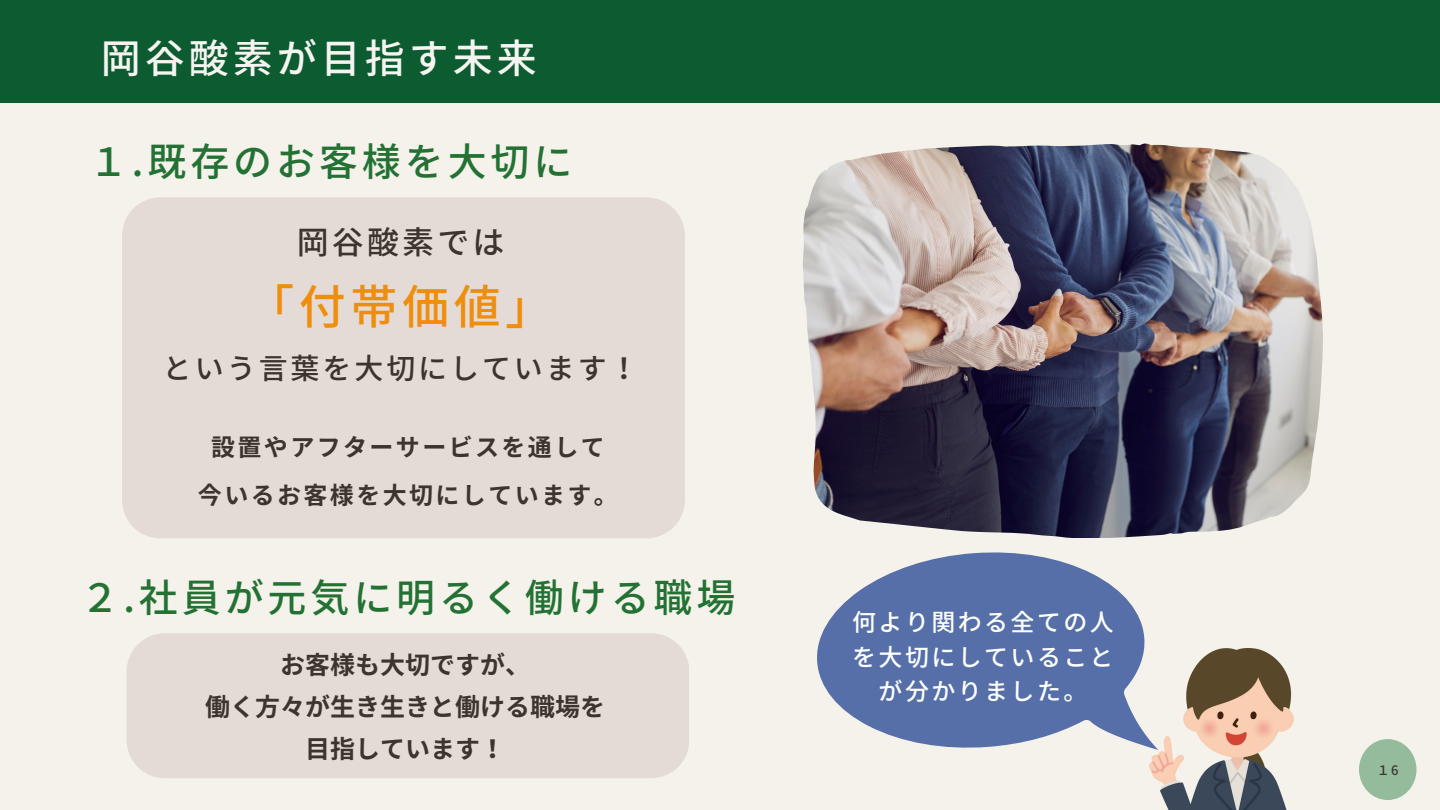
<style>
.page{position:relative;width:1440px;height:810px;background:#f4f2eb}
.page>*{position:absolute;margin:0;border:0;box-sizing:border-box;transform-origin:0 0}
.t1{font:500 47px "Noto Sans JP";color:#ef8e0d}
.t2{font:500 40px "Noto Sans JP";letter-spacing:.1em;color:#f6f4f1}
.t3{font:500 39px "Noto Sans JP";letter-spacing:.1em;color:#237233}
.t4{font:500 32px "Noto Sans JP";letter-spacing:.1em;color:#3b352e}
.t5{font:500 29px "Noto Sans JP";letter-spacing:.1em;color:#3b352e}
.t6{font:700 25px "Noto Sans JP";color:#3b352e}
.t7{font:700 24px "Noto Sans JP";letter-spacing:.1em;color:#3b352e}
.t8{font:500 24px/34.5px "Noto Sans JP";letter-spacing:.1em;color:#fdfffe;text-align:center}
.t9{font:500 13px "Noto Sans JP";color:#3b352e}
</style>
<div class="page">
<div style="left:0;top:0;width:1440px;height:103px;background:#0c5b31"></div>
<div style="left:122px;top:197px;width:562px;height:341px;background:#e4dbd7"></div>
<img style="left:803px;top:144px;width:520px;height:391px">
<div style="left:127px;top:633px;width:562px;height:145px;background:#e4dbd7"></div>
<div style="left:1359px;top:739px;width:58px;height:61px;background:#94bb9c;border-radius:50%"></div>
<img style="left:1166px;top:649px;width:128px;height:161px">
<svg style="left:803px;top:523px;width:363px;height:281px;fill:#566fa8"></svg>
<h1 class="t2" style="left:101px;top:26px;width:437px">岡谷酸素が目指す未来</h1>
<h2 class="t3" style="left:89px;top:131px;width:485px">１.既存のお客様を大切に</h2>
<h1 class="t4" style="left:297px;top:217px;width:209px">岡谷酸素では</h1>
<h1 class="t1" style="left:247px;top:270px;width:307px">「付帯価値」</h1>
<h1 class="t5" style="left:163px;top:345px;width:477px">という言葉を大切にしています！</h1>
<p class="t7" style="left:211px;top:428px;width:395px">設置やアフターサービスを通して</p>
<p class="t7" style="left:198px;top:476px;width:422px">今いるお客様を大切にしています。</p>
<h1 class="t3" style="left:81px;top:567px;width:656px">２.社員が元気に明るく働ける職場</h1>
<p class="t6" style="left:280px;top:645px;width:251px">お客様も大切ですが、</p>
<p class="t6" style="left:205px;top:687px;width:401px">働く方々が生き生きと働ける職場を</p>
<p class="t6" style="left:305px;top:729px;width:201px">目指しています！</p>
<p class="t8" style="left:852px;top:604px;width:263px">何より関わる全ての人を大切にしていることが分かりました。</p>
<p class="t9" style="left:1377px;top:760px;width:23px">１6</p>
</div>
